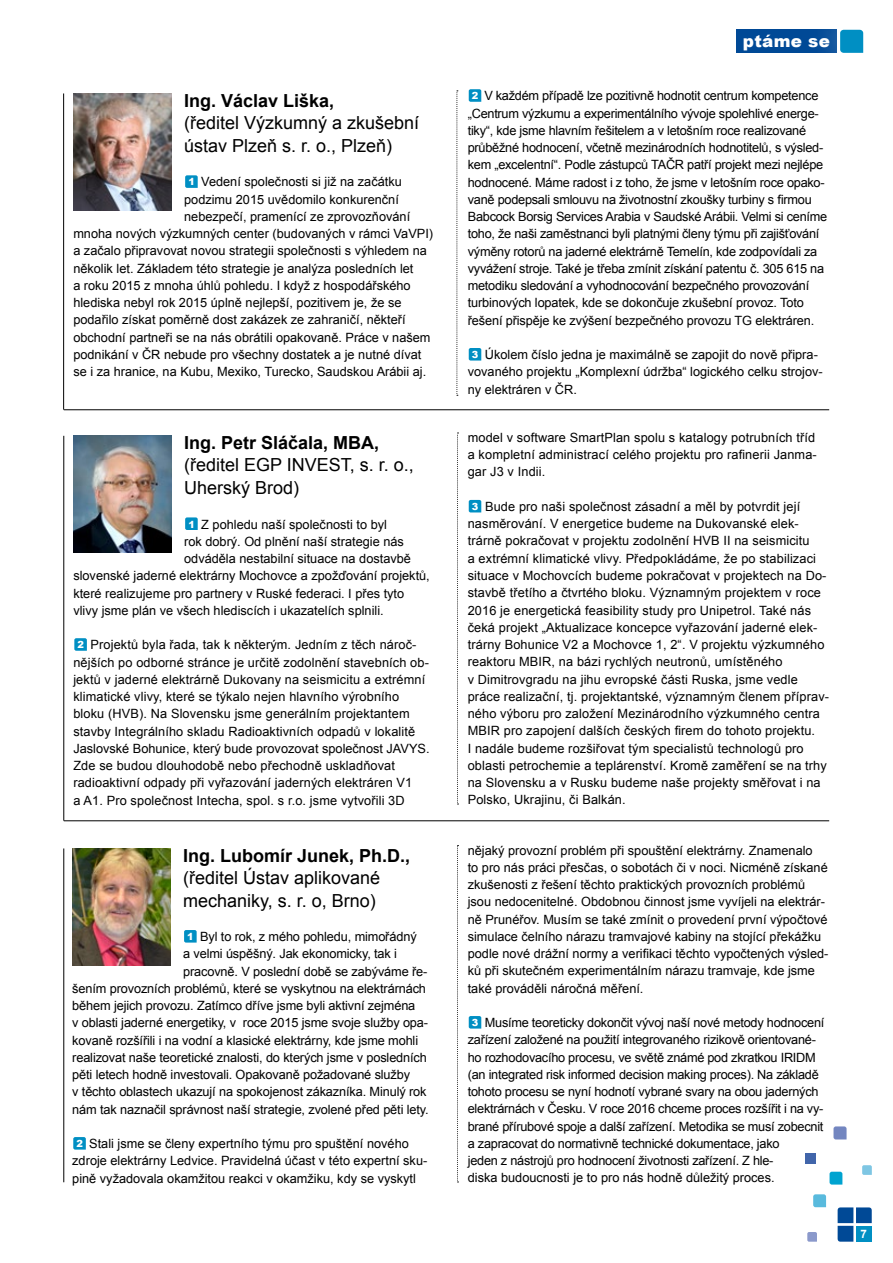
<style>
.page{position:relative;width:893px;height:1263px;background:#fff}
.page>*{position:absolute;margin:0;border:0;box-sizing:border-box;transform-origin:0 0}
.t1{font:18px/22.5px "Arial";color:#000}
.t2{font:700 18px "Arial";color:#000}
.t3{font:900 16.8px "Arial";color:#fff}
.t4{font:12.75px/17.2px "Arial";color:#000}
.t5{font:12.75px/17.2px "Arial";letter-spacing:-.02em;color:#000}
.t6{font:700 11.7px "Arial";color:#fff}
.s1{font-weight:900;font-size:9.75px;color:#fff}
</style>
<div class="page">
<svg style="left:838px;top:1207px;width:34px;height:35px"></svg>
<div style="left:856px;top:1226px;width:16px;height:16px;background:#008fc3"></div>
<svg style="left:829px;top:1172px;width:13px;height:12px"></svg>
<svg style="left:813px;top:1194px;width:13px;height:13px"></svg>
<svg style="left:862px;top:1165px;width:10px;height:10px"></svg>
<svg style="left:807px;top:1232px;width:10px;height:10px"></svg>
<svg style="left:833px;top:1126px;width:13px;height:13px"></svg>
<div style="left:805px;top:1153px;width:10px;height:11px;background:#4165aa"></div>
<div style="left:736px;top:30px;width:101px;height:23px;background:#004996"></div>
<div style="left:809px;top:0;width:84px;height:84px;background:#fff"></div>
<svg style="left:840px;top:30px;width:23px;height:23px"></svg>
<hr style="left:63px;top:93px;width:1px;height:317px;background:#000">
<hr style="left:64px;top:436px;width:1px;height:385px;background:#000">
<hr style="left:64px;top:848px;width:1px;height:334px;background:#000">
<hr style="left:64px;top:409px;width:765px;height:1px;background:#000">
<hr style="left:64px;top:820px;width:765px;height:1px;background:#000">
<svg style="left:185px;top:517px;width:13px;height:13px"></svg>
<div style="left:45px;top:608px;width:72px;height:73px;background:#fff"></div>
<svg style="left:74px;top:638px;width:13px;height:13px"></svg>
<img style="left:73px;top:436px;width:98px;height:117px">
<svg style="left:184px;top:930px;width:13px;height:12px"></svg>
<div style="left:44px;top:1107px;width:72px;height:72px;background:#fff"></div>
<svg style="left:73px;top:1137px;width:13px;height:12px"></svg>
<img style="left:72px;top:848px;width:98px;height:117px">
<svg style="left:185px;top:175px;width:13px;height:13px"></svg>
<svg style="left:469px;top:89px;width:12px;height:13px"></svg>
<svg style="left:469px;top:348px;width:12px;height:13px"></svg>
<svg style="left:457px;top:91px;width:1px;height:305px"></svg>
<img style="left:73px;top:94px;width:98px;height:117px">
<svg style="left:469px;top:500px;width:12px;height:12px"></svg>
<svg style="left:469px;top:1016px;width:12px;height:12px"></svg>
<svg style="left:457px;top:433px;width:1px;height:372px"></svg>
<svg style="left:457px;top:845px;width:1px;height:338px"></svg>
<h1 class="t2" style="left:184px;top:89px;width:152px">Ing. Václav Liška,</h1>
<h1 class="t1" style="left:184px;top:112px;width:237px">(ředitel Výzkumný a zkušební ústav Plzeň s. r. o., Plzeň)</h1>
<p class="t4" style="left:188px;top:173px;width:215px"><span class="s1">1</span> Vedení společnosti si již na začátku</p>
<p class="t4" style="left:184px;top:191px;width:216px">podzimu 2015 uvědomilo konkurenční</p>
<p class="t4" style="left:184px;top:208px;width:228px">nebezpečí, pramenící ze zprovozňování</p>
<p class="t4" style="left:73px;top:225px;width:361px">mnoha nových výzkumných center (budovaných v rámci VaVPI)</p>
<p class="t4" style="left:73px;top:242px;width:355px">a začalo připravovat novou strategii společnosti s výhledem na</p>
<p class="t4" style="left:73px;top:260px;width:342px">několik let. Základem této strategie je analýza posledních let</p>
<p class="t4" style="left:73px;top:277px;width:339px">a roku 2015 z mnoha úhlů pohledu. I když z hospodářského</p>
<p class="t4" style="left:73px;top:294px;width:330px">hlediska nebyl rok 2015 úplně nejlepší, pozitivem je, že se</p>
<p class="t4" style="left:73px;top:311px;width:334px">podařilo získat poměrně dost zakázek ze zahraničí, někteří</p>
<p class="t4" style="left:73px;top:329px;width:359px">obchodní partneři se na nás obrátili opakovaně. Práce v našem</p>
<p class="t4" style="left:73px;top:346px;width:349px">podnikání v ČR nebude pro všechny dostatek a je nutné dívat</p>
<p class="t4" style="left:73px;top:363px;width:354px">se i za hranice, na Kubu, Mexiko, Turecko, Saudskou Arábii aj.</p>
<h1 class="t2" style="left:184px;top:431px;width:197px">Ing. Petr Sláčala, MBA,</h1>
<h1 class="t1" style="left:184px;top:454px;width:231px">(ředitel EGP INVEST, s. r. o.,<br>Uherský Brod)</h1>
<p class="t4" style="left:188px;top:515px;width:200px"><span class="s1">1</span> Z pohledu naší společnosti to byl</p>
<p class="t4" style="left:184px;top:533px;width:221px">rok dobrý. Od plnění naší strategie nás</p>
<p class="t4" style="left:184px;top:550px;width:228px">odváděla nestabilní situace na dostavbě</p>
<p class="t4" style="left:73px;top:567px;width:358px">slovenské jaderné elektrárny Mochovce a zpožďování projektů,</p>
<p class="t4" style="left:73px;top:584px;width:332px">které realizujeme pro partnery v Ruské federaci. I přes tyto</p>
<p class="t4" style="left:73px;top:602px;width:312px">vlivy jsme plán ve všech hlediscích i ukazatelích splnili.</p>
<p class="t4" style="left:73px;top:636px;width:358px;text-indent:4px"><span class="s1">2</span> Projektů byla řada, tak k některým. Jedním z těch nároč&shy;nějších po odborné stránce je určitě zodolnění stavebních ob&shy;jektů v jaderné elektrárně Dukovany na seismicitu a extrémní klimatické vlivy, které se týkalo nejen hlavního výrobního bloku (HVB). Na Slovensku jsme generálním projektantem stavby Integrálního skladu Radioaktivních odpadů v lokalitě Jaslovské Bohunice, který bude provozovat společnost JAVYS.<br>Zde se budou dlouhodobě nebo přechodně uskladňovat radioaktivní odpady při vyřazování jaderných elektráren V1<br>a A1. Pro společnost Intecha, spol. s r.o. jsme vytvořili 3D</p>
<h1 class="t2" style="left:183px;top:843px;width:229px">Ing. Lubomír Junek, Ph.D.,</h1>
<h1 class="t1" style="left:183px;top:867px;width:199px">(ředitel Ústav aplikované mechaniky, s. r. o, Brno)</h1>
<p class="t4" style="left:187px;top:928px;width:231px"><span class="s1">1</span> Byl to rok, z mého pohledu, mimořádný</p>
<p class="t4" style="left:183px;top:945px;width:215px">a velmi úspěšný. Jak ekonomicky, tak i</p>
<p class="t4" style="left:183px;top:963px;width:246px">pracovně. V poslední době se zabýváme ře-</p>
<p class="t4" style="left:72px;top:980px;width:355px">šením provozních problémů, které se vyskytnou na elektrárnách</p>
<p class="t4" style="left:72px;top:997px;width:345px">během jejich provozu. Zatímco dříve jsme byli aktivní zejména</p>
<p class="t4" style="left:72px;top:1014px;width:357px">v oblasti jaderné energetiky, v roce 2015 jsme svoje služby opa-</p>
<p class="t4" style="left:72px;top:1032px;width:347px">kovaně rozšířili i na vodní a klasické elektrárny, kde jsme mohli</p>
<p class="t4" style="left:72px;top:1049px;width:356px">realizovat naše teoretické znalosti, do kterých jsme v posledních</p>
<p class="t4" style="left:72px;top:1066px;width:339px">pěti letech hodně investovali. Opakovaně požadované služby</p>
<p class="t4" style="left:72px;top:1083px;width:356px">v těchto oblastech ukazují na spokojenost zákazníka. Minulý rok</p>
<p class="t4" style="left:72px;top:1101px;width:358px">nám tak naznačil správnost naší strategie, zvolené před pěti lety.</p>
<p class="t4" style="left:72px;top:1135px;width:357px;text-indent:4px"><span class="s1">2</span> Stali jsme se členy expertního týmu pro spuštění nového zdroje elektrárny Ledvice. Pravidelná účast v této expertní sku&shy;pině vyžadovala okamžitou reakci v okamžiku, kdy se vyskytl</p>
<h2 class="t3" style="left:743px;top:29px;width:89px">ptáme se</h2>
<p class="t5" style="left:468px;top:87px;width:361px;text-indent:4px"><span class="s1">2</span> V každém případě lze pozitivně hodnotit centrum kompetence „Centrum výzkumu a experimentálního vývoje spolehlivé energe&shy;tiky“, kde jsme hlavním řešitelem a v letošním roce realizované průběžné hodnocení, včetně mezinárodních hodnotitelů, s výsled&shy;kem „excelentní“. Podle zástupců TAČR patří projekt mezi nejlépe hodnocené. Máme radost i z toho, že jsme v letošním roce opako&shy;vaně podepsali smlouvu na životnostní zkoušky turbiny s firmou Babcock Borsig Services Arabia v Saudské Arábii. Velmi si ceníme toho, že naši zaměstnanci byli platnými členy týmu při zajišťování výměny rotorů na jaderné elektrárně Temelín, kde zodpovídali za vyvážení stroje. Také je třeba zmínit získání patentu č. 305 615 na metodiku sledování a vyhodnocování bezpečného provozování turbinových lopatek, kde se dokončuje zkušební provoz. Toto řešení přispěje ke zvýšení bezpečného provozu TG elektráren.</p>
<p class="t4" style="left:468px;top:346px;width:357px;text-indent:4px"><span class="s1">3</span> Úkolem číslo jedna je maximálně se zapojit do nově připra&shy;vovaného projektu „Komplexní údržba“ logického celku strojov&shy;ny elektráren v ČR.</p>
<p class="t4" style="left:468px;top:429px;width:351px;text-align:justify">model v software SmartPlan spolu s katalogy potrubních tříd a kompletní administrací celého projektu pro rafinerii Janma&shy;gar J3 v Indii.</p>
<p class="t4" style="left:468px;top:498px;width:363px;text-indent:4px"><span class="s1">3</span> Bude pro naši společnost zásadní a měl by potvrdit její nasměrování. V energetice budeme na Dukovanské elek&shy;trárně pokračovat v projektu zodolnění HVB II na seismicitu<br>a extrémní klimatické vlivy. Předpokládáme, že po stabilizaci situace v Mochovcích budeme pokračovat v projektech na Do&shy;stavbě třetího a čtvrtého bloku. Významným projektem v roce 2016 je energetická feasibility study pro Unipetrol. Také nás čeká projekt „Aktualizace koncepce vyřazování jaderné elek&shy;trárny Bohunice V2 a Mochovce 1, 2“. V projektu výzkumného reaktoru MBIR, na bázi rychlých neutronů, umístěného<br>v Dimitrovgradu na jihu evropské části Ruska, jsme vedle práce realizační, tj. projektantské, významným členem příprav&shy;ného výboru pro založení Mezinárodního výzkumného centra MBIR pro zapojení dalších českých firem do tohoto projektu.<br>I nadále budeme rozšiřovat tým specialistů technologů pro oblasti petrochemie a teplárenství. Kromě zaměření se na trhy na Slovensku a v Rusku budeme naše projekty směřovat i na Polsko, Ukrajinu, či Balkán.</p>
<p class="t4" style="left:468px;top:842px;width:362px">nějaký provozní problém při spouštění elektrárny. Znamenalo<br>to pro nás práci přesčas, o sobotách či v noci. Nicméně získané zkušenosti z řešení těchto praktických provozních problémů jsou nedocenitelné. Obdobnou činnost jsme vyvíjeli na elektrár&shy;ně Prunéřov. Musím se také zmínit o provedení první výpočtové simulace čelního nárazu tramvajové kabiny na stojící překážku podle nové drážní normy a verifikaci těchto vypočtených výsled&shy;ků při skutečném experimentálním nárazu tramvaje, kde jsme také prováděli náročná měření.</p>
<p class="t5" style="left:468px;top:1014px;width:358px;text-indent:4px"><span class="s1">3</span> Musíme teoreticky dokončit vývoj naší nové metody hodnocení zařízení založené na použití integrovaného rizikově orientované&shy;ho rozhodovacího procesu, ve světě známé pod zkratkou IRIDM (an integrated risk informed decision making proces). Na základě tohoto procesu se nyní hodnotí vybrané svary na obou jaderných elektrárnách v Česku. V roce 2016 chceme proces rozšířit i na vy&shy;brané přírubové spoje a další zařízení. Metodika se musí zobecnit a zapracovat do normativně technické dokumentace, jako<br>jeden z nástrojů pro hodnocení životnosti zařízení. Z hle-<br>diska budoucnosti je to pro nás hodně důležitý proces.</p>
<p class="t6" style="left:860px;top:1226px;width:8px">7</p>
</div>
